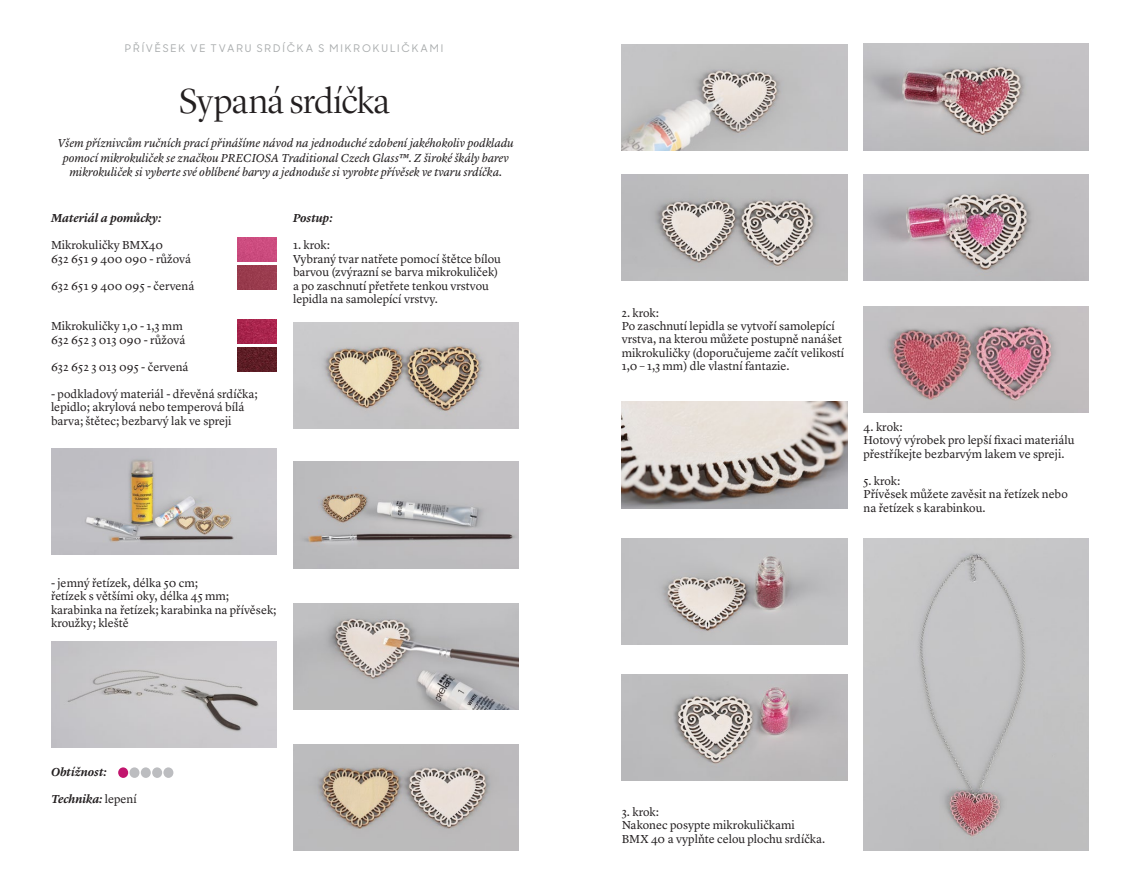
<style>
.page{position:relative;width:1140px;height:893px;background:#fff}
.page>*{position:absolute;margin:0;border:0;box-sizing:border-box;transform-origin:0 0}
.t1{font:300 36px "Lyon Display";letter-spacing:-.01em;color:#231f20}
.t2{font:12px/13.5px "Lyon Text";color:#231f20}
.t3{font:italic 12px/14.4px "Lyon Text";letter-spacing:-.005em;color:#231f20;text-align:center}
.t4{font:italic 600 12px "Lyon Text";letter-spacing:-.005em;color:#231f20}
.t5{font:500 10.5px "Sharp Sans Display No 1";letter-spacing:.175em;color:#a8abac}
.s1{font-weight:400;font-style:normal}
</style>
<div class="page">
<img style="left:238px;top:237px;width:38px;height:24px">
<img style="left:238px;top:319px;width:38px;height:24px">
<img style="left:238px;top:265px;width:38px;height:24px">
<img style="left:238px;top:347px;width:38px;height:24px">
<div style="left:118px;top:767px;width:10px;height:11px;background:#c2156e;border-radius:50%"></div>
<div style="left:163px;top:767px;width:10px;height:11px;background:#bcbdc0;border-radius:50%"></div>
<div style="left:152px;top:767px;width:10px;height:11px;background:#bcbdc0;border-radius:50%"></div>
<div style="left:141px;top:767px;width:10px;height:11px;background:#bcbdc0;border-radius:50%"></div>
<div style="left:129px;top:767px;width:10px;height:11px;background:#bcbdc0;border-radius:50%"></div>
<img style="left:51px;top:449px;width:225px;height:106px">
<img style="left:293px;top:323px;width:225px;height:106px">
<img style="left:293px;top:462px;width:225px;height:106px">
<img style="left:293px;top:603px;width:225px;height:106px">
<img style="left:293px;top:744px;width:225px;height:107px">
<img style="left:51px;top:641px;width:225px;height:107px">
<img style="left:622px;top:45px;width:225px;height:106px">
<img style="left:622px;top:402px;width:225px;height:106px">
<img style="left:863px;top:44px;width:225px;height:106px">
<img style="left:622px;top:538px;width:225px;height:106px">
<img style="left:863px;top:174px;width:225px;height:107px">
<img style="left:863px;top:306px;width:225px;height:106px">
<img style="left:863px;top:538px;width:225px;height:313px">
<img style="left:622px;top:674px;width:225px;height:106px">
<img style="left:622px;top:174px;width:225px;height:107px">
<p class="t5" style="left:125px;top:40px;width:320px">PŘÍVĚSEK VE TVARU SRDÍČKA S MIKROKULIČKAMI</p>
<h1 class="t1" style="left:179px;top:75px;width:212px">Sypaná srdíčka</h1>
<p class="t3" style="left:58px;top:135px;width:457px">Všem příznivcům ručních prací přinášíme návod na jednoduché zdobení jakéhokoliv podkladu pomocí mikrokuliček se značkou PRECIOSA Traditional Czech Glass™. Z široké škály barev mikrokuliček si vyberte své oblíbené barvy a jednoduše si vyrobte přívěsek ve tvaru srdíčka.</p>
<p class="t4" style="left:51px;top:209px;width:112px">Materiál a pomůcky:</p>
<p class="t2" style="left:51px;top:238px;width:142px">Mikrokuličky BMX40<br>632 651 9 400 090 - růžová</p>
<p class="t2" style="left:51px;top:278px;width:145px">632 651 9 400 095 - červená</p>
<p class="t2" style="left:51px;top:319px;width:136px">Mikrokuličky 1,0 - 1,3 mm<br>632 652 3 013 090 - růžová</p>
<p class="t2" style="left:51px;top:359px;width:139px">632 652 3 013 095 - červená</p>
<p class="t2" style="left:51px;top:386px;width:208px">- podkladový materiál - dřevěná srdíčka; lepidlo; akrylová nebo temperová bílá barva; štětec; bezbarvý lak ve spreji</p>
<p class="t4" style="left:293px;top:209px;width:41px">Postup:</p>
<p class="t2" style="left:293px;top:238px;width:209px">1. krok:<br>Vybraný tvar natřete pomocí štětce bílou barvou (zvýrazní se barva mikrokuliček) a po zaschnutí přetřete tenkou vrstvou lepidla na samolepící vrstvy.</p>
<p class="t2" style="left:51px;top:575px;width:227px">- jemný řetízek, délka 50 cm;<br>řetízek s většími oky, délka 45 mm; karabinka na řetízek; karabinka na přívěsek; kroužky; kleště</p>
<p class="t4" style="left:51px;top:763px;width:57px">Obtížnost:</p>
<p class="t4" style="left:51px;top:789px;width:87px">Technika: <span class="s1">lepení</span></p>
<p class="t2" style="left:622px;top:305px;width:224px">2. krok:<br>Po zaschnutí lepidla se vytvoří samolepící vrstva, na kterou můžete postupně nanášet mikrokuličky (doporučujeme začít velikostí 1,0 – 1,3 mm) dle vlastní fantazie.</p>
<p class="t2" style="left:863px;top:419px;width:212px">4. krok:<br>Hotový výrobek pro lepší fixaci materiálu přestříkejte bezbarvým lakem ve spreji.</p>
<p class="t2" style="left:863px;top:473px;width:206px">5. krok:<br>Přívěsek můžete zavěsit na řetízek nebo na řetízek s karabinkou.</p>
<p class="t2" style="left:622px;top:804px;width:205px">3. krok:<br>Nakonec posypte mikrokuličkami<br>BMX 40 a vyplňte celou plochu srdíčka.</p>
</div>
